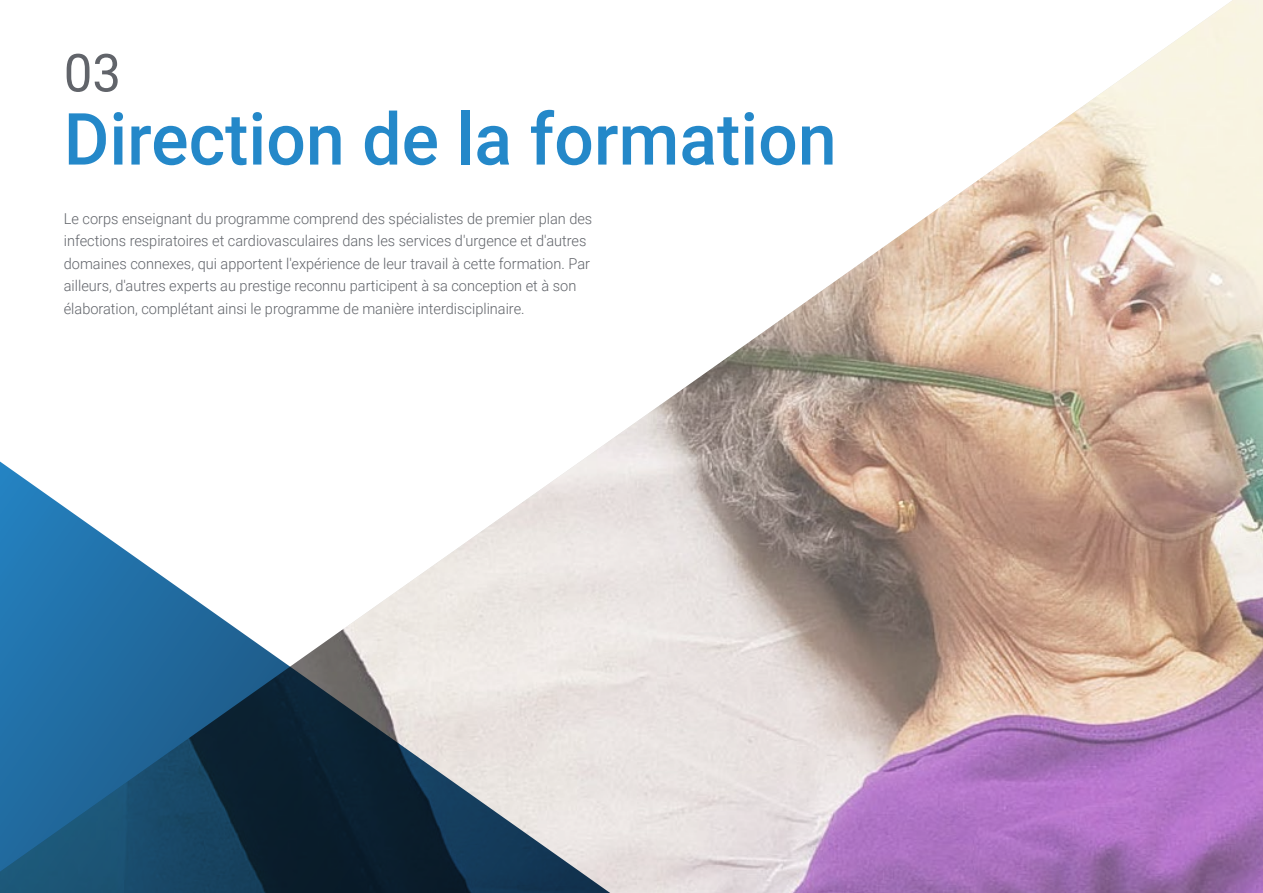
<style>
.page{position:relative;width:1263px;height:893px;background:#fff}
.page>*{position:absolute;margin:0;border:0;box-sizing:border-box;transform-origin:0 0}
.t1{font:500 72px "Roboto";color:#2488c9}
.t2{font:52.5px "Roboto";color:#61646a}
.t3{font:300 15px/22.5px "Roboto";color:#61646a}
</style>
<div class="page">
<img style="left:602px;top:0;width:661px;height:893px">
<svg style="left:0;top:446px;width:640px;height:447px"></svg>
<h2 class="t2" style="left:64px;top:36px;width:59px">03</h2>
<h1 class="t1" style="left:64px;top:89px;width:774px">Direction de la formation</h1>
<p class="t3" style="left:64px;top:207px;width:530px">Le corps enseignant du programme comprend des spécialistes de premier plan des infections respiratoires et cardiovasculaires dans les services d'urgence et d'autres domaines connexes, qui apportent l'expérience de leur travail à cette formation. Par ailleurs, d'autres experts au prestige reconnu participent à sa conception et à son élaboration, complétant ainsi le programme de manière interdisciplinaire.</p>
</div>
